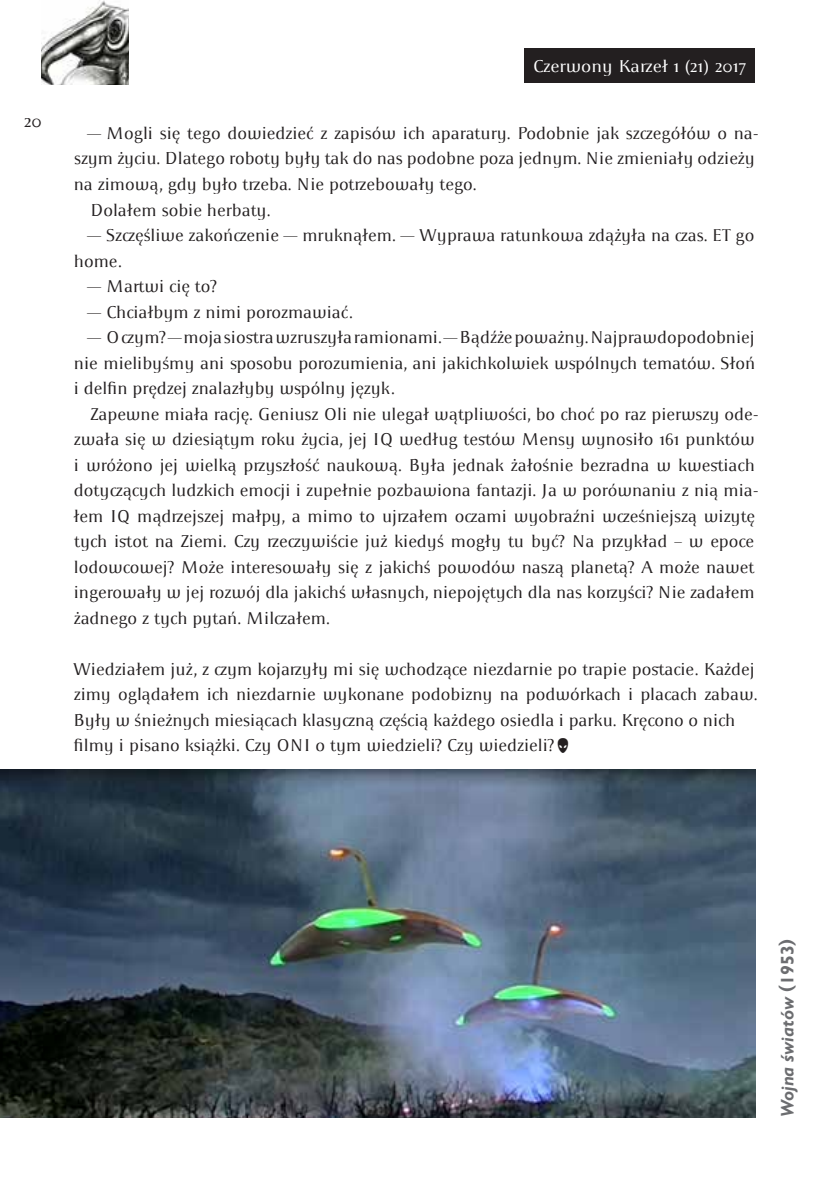
<style>
.page{position:relative;width:840px;height:1191px;background:#fff}
.page>*{position:absolute;margin:0;border:0;box-sizing:border-box;transform-origin:0 0}
.t1{font:18px/25.6px "Apolonia TT";color:#231f20;scale:.95 1}
.t2{font:18px "Apolonia TT";color:#fff}
.t3{font:italic 700 18px "Gill Sans";color:#6c6d70}
.t4{font:18px "Apolonia TT";color:#231f20}
.s1{font-style:normal}
</style>
<div class="page">
<img style="left:42px;top:0;width:86px;height:85px">
<div style="left:523px;top:48px;width:231px;height:34px;background:#231f20"></div>
<img style="left:0;top:770px;width:755px;height:347px">
<p class="t4" style="left:24px;top:110px;width:19px">20</p>
<p class="t2" style="left:532px;top:56px;width:215px">Czerwony Karzeł 1 (21) 2017</p>
<p class="t1" style="left:87px;top:120px;width:708px">— Mogli się tego dowiedzieć z zapisów ich aparatury. Podobnie jak szczegółów o na-</p>
<p class="t1" style="left:74px;top:146px;width:717px">szym życiu. Dlatego roboty były tak do nas podobne poza jednym. Nie zmieniały odzieży</p>
<p class="t1" style="left:74px;top:172px;width:425px">na zimową, gdy było trzeba. Nie potrzebowały tego.</p>
<p class="t1" style="left:90px;top:197px;width:191px">Dolałem sobie herbaty.</p>
<p class="t1" style="left:74px;top:223px;width:717px;text-indent:13px">— Szczęśliwe zakończenie — mruknąłem. — Wyprawa ratunkowa zdążyła na czas. ET go home.</p>
<p class="t1" style="left:87px;top:274px;width:138px">— Martwi cię to?</p>
<p class="t1" style="left:87px;top:299px;width:281px">— Chciałbym z nimi porozmawiać.</p>
<p class="t1" style="left:74px;top:325px;width:718px;text-align:justify;text-indent:13px">— O czym? — moja siostra wzruszyła ramionami. — Bądźże poważny. Najprawdopodobniej nie mielibyśmy ani sposobu porozumienia, ani jakichkolwiek wspólnych tematów. Słoń i delfin prędzej znalazłyby wspólny język.</p>
<p class="t1" style="left:73px;top:401px;width:722px;text-indent:17px">Zapewne miała rację. Geniusz Oli nie ulegał wątpliwości, bo choć po raz pierwszy ode&shy;zwała się w dziesiątym roku życia, jej IQ według testów Mensy wynosiło 161 punktów i wróżono jej wielką przyszłość naukową. Była jednak żałośnie bezradna w kwestiach dotyczących ludzkich emocji i zupełnie pozbawiona fantazji. Ja w porównaniu z nią mia&shy;łem IQ mądrzejszej małpy, a mimo to ujrzałem oczami wyobraźni wcześniejszą wizytę tych istot na Ziemi. Czy rzeczywiście już kiedyś mogły tu być? Na przykład – w epoce lodowcowej? Może interesowały się z jakichś powodów naszą planetą? A może nawet ingerowały w jej rozwój dla jakichś własnych, niepojętych dla nas korzyści? Nie zadałem żadnego z tych pytań. Milczałem.</p>
<p class="t1" style="left:73px;top:656px;width:721px">Wiedziałem już, z czym kojarzyły mi się wchodzące niezdarnie po trapie postacie. Każdej zimy oglądałem ich niezdarnie wykonane podobizny na podwórkach i placach zabaw.<br>Były w śnieżnych miesiącach klasyczną częścią każdego osiedla i parku. Kręcono o nich filmy i pisano książki. Czy ONI o tym wiedzieli? Czy wiedzieli?</p>
<p class="t3" style="left:776px;top:1117px;width:180px;rotate:-90deg">Wojna światów <span class="s1">(1953)</span></p>
</div>
